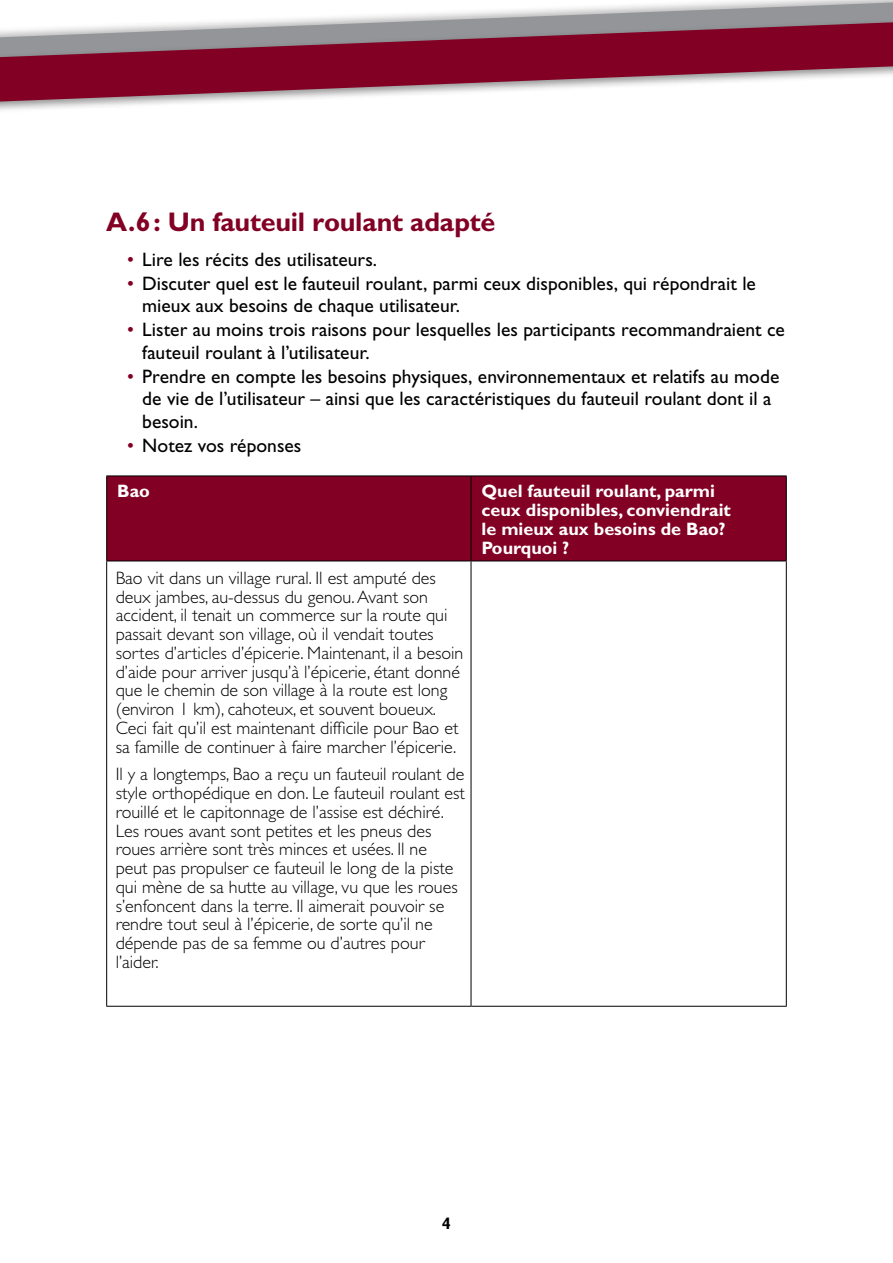
<style>
.page{position:relative;width:893px;height:1263px;background:#fff}
.page>*{position:absolute;margin:0;border:0;box-sizing:border-box;transform-origin:0 0}
.t1{font:700 27px "Gill Sans Std";color:#820024}
.t2{font:19.5px/22.5px "Gill Sans Std";color:#000}
.t3{font:300 18px/18.8px "Gill Sans Std";color:#000}
.t4{font:700 18px/18.8px "Gill Sans Std";color:#fff}
.t5{font:700 condensed 16.5px "Gill Sans Std";color:#000}
.s1{color:#820024}
</style>
<div class="page">
<svg style="left:0;top:0;width:893px;height:110px"></svg>
<div style="left:107px;top:477px;width:679px;height:84px;background:#820024"></div>
<hr style="left:471px;top:476px;width:1px;height:85px;background:#000">
<hr style="left:786px;top:561px;width:1px;height:445px;background:#000">
<hr style="left:471px;top:1006px;width:316px;height:1px;background:#000">
<hr style="left:106px;top:476px;width:365px;height:1px;background:#000">
<hr style="left:106px;top:476px;width:1px;height:85px;background:#000">
<hr style="left:471px;top:476px;width:316px;height:1px;background:#000">
<hr style="left:786px;top:476px;width:1px;height:85px;background:#000">
<hr style="left:471px;top:561px;width:316px;height:1px;background:#000">
<hr style="left:106px;top:561px;width:365px;height:1px;background:#000">
<hr style="left:106px;top:561px;width:1px;height:445px;background:#000">
<hr style="left:471px;top:561px;width:1px;height:445px;background:#000">
<hr style="left:106px;top:1006px;width:365px;height:1px;background:#000">
<h1 class="t1" style="left:106px;top:206px;width:391px">A.6: Un fauteuil roulant adapté</h1>
<p class="t2" style="left:127px;top:248px;width:251px"><span class="s1">•</span> Lire les récits des utilisateurs.</p>
<p class="t2" style="left:142px;top:272px;width:615px;text-indent:-15px"><span class="s1">•</span> Discuter quel est le fauteuil roulant, parmi ceux disponibles, qui répondrait le mieux aux besoins de chaque utilisateur.</p>
<p class="t2" style="left:142px;top:318px;width:644px;text-indent:-15px"><span class="s1">•</span> Lister au moins trois raisons pour lesquelles les participants recommandraient ce fauteuil roulant à l’utilisateur.</p>
<p class="t2" style="left:142px;top:365px;width:638px;text-indent:-15px"><span class="s1">•</span> Prendre en compte les besoins physiques, environnementaux et relatifs au mode de vie de l’utilisateur – ainsi que les caractéristiques du fauteuil roulant dont il a besoin.</p>
<p class="t2" style="left:127px;top:434px;width:176px"><span class="s1">•</span> Notez vos réponses</p>
<p class="t4" style="left:117px;top:482px;width:34px">Bao</p>
<p class="t4" style="left:481px;top:482px;width:251px">Quel fauteuil roulant, parmi ceux disponibles, conviendrait le mieux aux besoins de Bao?<br>Pourquoi ?</p>
<p class="t3" style="left:116px;top:569px;width:349px">Bao vit dans un village rural. Il est amputé des deux jambes, au-dessus du genou. Avant son accident, il tenait un commerce sur la route qui passait devant son village, où il vendait toutes sortes d’articles d’épicerie. Maintenant, il a besoin d’aide pour arriver jusqu’à l’épicerie, étant donné que le chemin de son village à la route est long (environ 1 km), cahoteux, et souvent boueux.<br>Ceci fait qu’il est maintenant difficile pour Bao et sa famille de continuer à faire marcher l’épicerie.</p>
<p class="t3" style="left:116px;top:765px;width:351px">Il y a longtemps, Bao a reçu un fauteuil roulant de style orthopédique en don. Le fauteuil roulant est rouillé et le capitonnage de l’assise est déchiré.<br>Les roues avant sont petites et les pneus des roues arrière sont très minces et usées. Il ne<br>peut pas propulser ce fauteuil le long de la piste qui mène de sa hutte au village, vu que les roues s’enfoncent dans la terre. Il aimerait pouvoir se rendre tout seul à l’épicerie, de sorte qu’il ne dépende pas de sa femme ou d’autres pour l’aider.</p>
<p class="t5" style="left:442px;top:1213px;width:10px">4</p>
</div>
